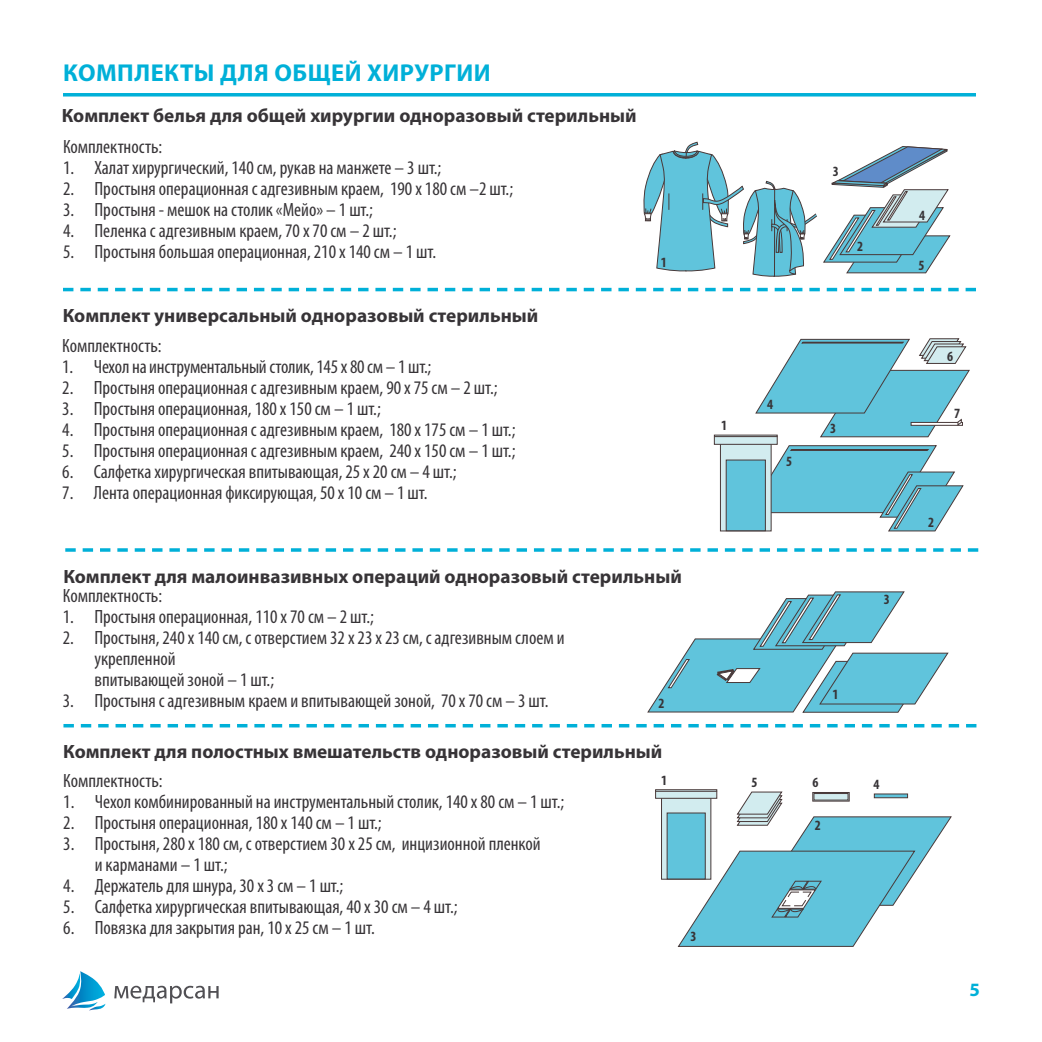
<style>
.page{position:relative;width:1042px;height:1042px;background:#fff}
.page>*{position:absolute;margin:0;border:0;box-sizing:border-box;transform-origin:0 0}
.t1{font:700 24.5px "Myriad Pro";letter-spacing:.02em;color:#00b0d8}
.t2{font:condensed 19.25px/21px "Myriad Pro";color:#373437}
.t3{font:700 19.25px "Myriad Pro";color:#373437}
.t4{font:700 18.9px "Myriad Pro";color:#00b0d8}
.t5{font:700 condensed 14.17px "Myriad Pro";color:#373437}
</style>
<div class="page">
<svg style="left:62px;top:971px;width:43px;height:39px"></svg>
<svg style="left:114px;top:986px;width:105px;height:17px"></svg>
<hr style="left:63px;top:93px;width:913px;height:3px;background:#00b0d8">
<svg style="left:63px;top:288px;width:913px;height:3px"></svg>
<svg style="left:65px;top:548px;width:913px;height:4px"></svg>
<svg style="left:63px;top:724px;width:913px;height:3px"></svg>
<svg style="left:754px;top:338px;width:216px;height:100px"></svg>
<svg style="left:747px;top:445px;width:217px;height:87px"></svg>
<div style="left:720px;top:443px;width:51px;height:88px;background:#d2ecef;border:1px solid #483939"></div>
<div style="left:726px;top:459px;width:40px;height:72px;background:#60c4dc;border:1px solid #483939"></div>
<svg style="left:714px;top:435px;width:63px;height:10px"></svg>
<hr style="left:714px;top:436px;width:63px;height:1px;background:#483939">
<svg style="left:647px;top:591px;width:302px;height:122px"></svg>
<div style="left:661px;top:797px;width:50px;height:82px;background:#d2ecef;border:1px solid #483939"></div>
<div style="left:667px;top:812px;width:39px;height:67px;background:#60c4dc"></div>
<div style="left:655px;top:789px;width:62px;height:10px;background:#d2ecef;border:1px solid #483939"></div>
<hr style="left:655px;top:791px;width:62px;height:1px;background:#483939">
<svg style="left:677px;top:791px;width:275px;height:156px"></svg>
<svg style="left:643px;top:142px;width:308px;height:135px"></svg>
<p class="t1" style="left:63px;top:57px;width:429px">КОМПЛЕКТЫ ДЛЯ ОБЩЕЙ ХИРУРГИИ</p>
<p class="t3" style="left:62px;top:102px;width:576px">Комплект белья для общей хирургии одноразовый стерильный</p>
<p class="t2" style="left:63px;top:136px;width:101px">Комплектность:</p>
<p class="t2" style="left:63px;top:157px;width:380px">1. Халат хирургический, 140 см, рукав на манжете – 3 шт.;</p>
<p class="t2" style="left:63px;top:178px;width:451px">2. Простыня операционная с адгезивным краем, 190 x 180 см –2 шт.;</p>
<p class="t2" style="left:63px;top:199px;width:311px">3. Простыня - мешок на столик «Мейо» – 1 шт.;</p>
<p class="t2" style="left:63px;top:220px;width:335px">4. Пеленка с адгезивным краем, 70 x 70 см – 2 шт.;</p>
<p class="t2" style="left:63px;top:241px;width:375px">5. Простыня большая операционная, 210 х 140 см – 1 шт.</p>
<p class="t3" style="left:63px;top:303px;width:477px">Комплект универсальный одноразовый стерильный</p>
<p class="t2" style="left:62px;top:335px;width:101px">Комплектность:</p>
<p class="t2" style="left:62px;top:356px;width:370px">1. Чехол на инструментальный столик, 145 х 80 см – 1 шт.;</p>
<p class="t2" style="left:62px;top:377px;width:437px">2. Простыня операционная с адгезивным краем, 90 х 75 см – 2 шт.;</p>
<p class="t2" style="left:62px;top:398px;width:320px">3. Простыня операционная, 180 х 150 см – 1 шт.;</p>
<p class="t2" style="left:62px;top:419px;width:455px">4. Простыня операционная с адгезивным краем, 180 х 175 см – 1 шт.;</p>
<p class="t2" style="left:62px;top:440px;width:455px">5. Простыня операционная с адгезивным краем, 240 х 150 см – 1 шт.;</p>
<p class="t2" style="left:62px;top:461px;width:396px">6. Салфетка хирургическая впитывающая, 25 х 20 см – 4 шт.;</p>
<p class="t2" style="left:62px;top:482px;width:367px">7. Лента операционная фиксирующая, 50 х 10 см – 1 шт.</p>
<p class="t5" style="left:661px;top:253px;width:8px">1</p>
<p class="t5" style="left:833px;top:162px;width:8px">3</p>
<p class="t5" style="left:857px;top:237px;width:8px">2</p>
<p class="t5" style="left:721px;top:417px;width:8px">1</p>
<p class="t5" style="left:767px;top:396px;width:8px">4</p>
<p class="t5" style="left:786px;top:452px;width:8px">5</p>
<p class="t5" style="left:830px;top:420px;width:8px">3</p>
<p class="t3" style="left:63px;top:563px;width:620px">Комплект для малоинвазивных операций одноразовый стерильный</p>
<p class="t2" style="left:63px;top:585px;width:101px">Комплектность:</p>
<p class="t2" style="left:63px;top:606px;width:312px">1. Простыня операционная, 110 х 70 см – 2 шт.;</p>
<p class="t2" style="left:94px;top:627px;width:472px;text-indent:-31px">2. Простыня, 240 х 140 см, с отверстием 32 х 23 х 23 см, с адгезивным слоем и укрепленной<br>впитывающей зоной – 1 шт.;</p>
<p class="t2" style="left:63px;top:690px;width:487px">3. Простыня с адгезивным краем и впитывающей зоной, 70 х 70 см – 3 шт.</p>
<p class="t3" style="left:63px;top:739px;width:601px">Комплект для полостных вмешательств одноразовый стерильный</p>
<p class="t2" style="left:63px;top:770px;width:101px">Комплектность:</p>
<p class="t2" style="left:63px;top:791px;width:502px">1. Чехол комбинированный на инструментальный столик, 140 х 80 см – 1 шт.;</p>
<p class="t2" style="left:63px;top:812px;width:320px">2. Простыня операционная, 180 х 140 см – 1 шт.;</p>
<p class="t2" style="left:95px;top:833px;width:447px;text-indent:-31px">3. Простыня, 280 х 180 см, с отверстием 30 х 25 см, инцизионной пленкой и карманами – 1 шт.;</p>
<p class="t2" style="left:63px;top:875px;width:281px">4. Держатель для шнура, 30 х 3 см – 1 шт.;</p>
<p class="t2" style="left:63px;top:896px;width:396px">5. Салфетка хирургическая впитывающая, 40 х 30 см – 4 шт.;</p>
<p class="t2" style="left:63px;top:917px;width:313px">6. Повязка для закрытия ран, 10 х 25 см – 1 шт.</p>
<p class="t5" style="left:658px;top:694px;width:8px">2</p>
<p class="t5" style="left:661px;top:772px;width:8px">1</p>
<p class="t5" style="left:690px;top:927px;width:8px">3</p>
<p class="t5" style="left:832px;top:686px;width:8px">1</p>
<p class="t5" style="left:884px;top:591px;width:8px">3</p>
<p class="t5" style="left:751px;top:773px;width:8px">5</p>
<p class="t5" style="left:812px;top:773px;width:8px">6</p>
<p class="t5" style="left:873px;top:775px;width:8px">4</p>
<p class="t5" style="left:815px;top:816px;width:8px">2</p>
<p class="t5" style="left:919px;top:206px;width:8px">4</p>
<p class="t5" style="left:918px;top:256px;width:8px">5</p>
<p class="t5" style="left:947px;top:347px;width:8px">6</p>
<p class="t5" style="left:954px;top:404px;width:8px">7</p>
<p class="t5" style="left:928px;top:513px;width:8px">2</p>
<p class="t4" style="left:969px;top:977px;width:12px">5</p>
</div>
